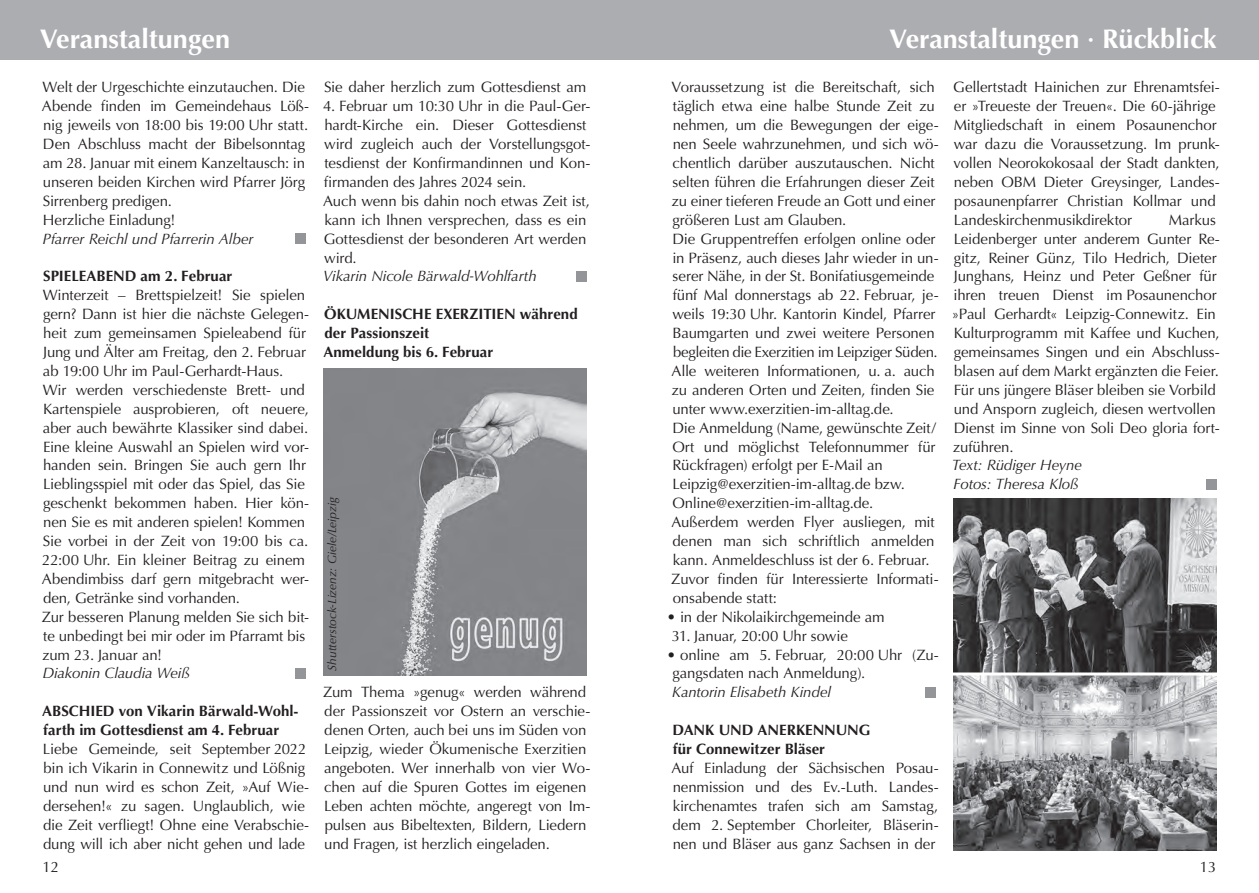
<style>
.page{position:relative;width:1259px;height:893px;background:#fff}
.page>*{position:absolute;margin:0;border:0;box-sizing:border-box;transform-origin:0 0}
.t1{font:700 27px "Optima";color:#fff}
.t2{font:15px/18.9px "Optima";letter-spacing:-.01em;color:#231f20}
.t3{font:700 15px/18.9px "Optima";color:#231f20}
.t4{font:italic 15px/18.9px "Optima";letter-spacing:-.01em;color:#231f20}
.t5{font:italic 12px "Optima";letter-spacing:-.005em;color:#231f20}
</style>
<div class="page">
<div style="left:0;top:0;width:1259px;height:60px;background:#acadb1"></div>
<div style="left:295px;top:233px;width:11px;height:11px;background:#939598"></div>
<div style="left:295px;top:668px;width:11px;height:10px;background:#939598"></div>
<div style="left:576px;top:271px;width:11px;height:10px;background:#939598"></div>
<div style="left:925px;top:687px;width:10px;height:10px;background:#939598"></div>
<div style="left:1206px;top:479px;width:10px;height:10px;background:#939598"></div>
<img style="left:324px;top:368px;width:263px;height:307px">
<img style="left:953px;top:498px;width:263px;height:352px">
<hr style="left:945px;top:672px;width:288px;height:3px;background:#fff">
<h1 class="t1" style="left:40px;top:23px;width:192px">Veranstaltungen</h1>
<h1 class="t1" style="left:889px;top:23px;width:329px">Veranstaltungen · Rückblick</h1>
<p class="t2" style="left:671px;top:78px;width:269px">Voraussetzung ist die Bereitschaft, sich täglich etwa eine halbe Stunde Zeit zu nehmen, um die Bewegungen der eige&shy;nen Seele wahrzunehmen, und sich wö&shy;chentlich darüber auszutauschen. Nicht selten führen die Erfahrungen dieser Zeit zu einer tieferen Freude an Gott und einer größeren Lust am Glauben.<br>Die Gruppentreffen erfolgen online oder in Präsenz, auch dieses Jahr wieder in un&shy;serer Nähe, in der St. Bonifatiusgemeinde fünf Mal donnerstags ab 22. Februar, je&shy;weils 19:30 Uhr. Kantorin Kindel, Pfarrer Baumgarten und zwei weitere Personen begleiten die Exerzitien im Leipziger Süden.<br>Alle weiteren Informationen, u. a. auch zu anderen Orten und Zeiten, finden Sie unter www.exerzitien-im-alltag.de.<br>Die Anmeldung (Name, gewünschte Zeit/ Ort und möglichst Telefonnummer für Rückfragen) erfolgt per E-Mail an Leipzig@exerzitien-im-alltag.de bzw.<br>Online@exerzitien-im-alltag.de.<br>Außerdem werden Flyer ausliegen, mit denen man sich schriftlich anmelden kann. Anmeldeschluss ist der 6. Februar.<br>Zuvor finden für Interessierte Informati&shy;onsabende statt:</p>
<p class="t2" style="left:667px;top:607px;width:219px">• in der Nikolaikirchgemeinde am</p>
<p class="t2" style="left:672px;top:626px;width:178px">31. Januar, 20:00 Uhr sowie</p>
<p class="t2" style="left:672px;top:645px;width:268px;text-indent:-6px">• online am 5. Februar, 20:00 Uhr (Zu&shy;gangsdaten nach Anmeldung).</p>
<p class="t4" style="left:672px;top:683px;width:161px">Kantorin Elisabeth Kindel</p>
<p class="t3" style="left:672px;top:721px;width:199px">DANK UND ANERKENNUNG für Connewitzer Bläser</p>
<p class="t2" style="left:671px;top:759px;width:269px;text-align:justify">Auf Einladung der Sächsischen Posau&shy;nenmission und des Ev.-Luth. Landes&shy;kirchenamtes trafen sich am Samstag, dem 2. September Chorleiter, Bläserin&shy;nen und Bläser aus ganz Sachsen in der</p>
<p class="t2" style="left:953px;top:78px;width:268px">Gellertstadt Hainichen zur Ehrenamtsfei&shy;er »Treueste der Treuen«. Die 60-jährige Mitgliedschaft in einem Posaunenchor war dazu die Voraussetzung. Im prunk&shy;vollen Neorokokosaal der Stadt dankten, neben OBM Dieter Greysinger, Landes&shy;posaunenpfarrer Christian Kollmar und Landeskirchenmusikdirektor</p>
<p class="t2" style="left:42px;top:78px;width:269px">Welt der Urgeschichte einzutauchen. Die Abende finden im Gemeindehaus Löß&shy;nig jeweils von 18:00 bis 19:00 Uhr statt.<br>Den Abschluss macht der Bibelsonntag am 28. Januar mit einem Kanzeltausch: in unseren beiden Kirchen wird Pfarrer Jörg Sirrenberg predigen.<br>Herzliche Einladung!</p>
<p class="t4" style="left:43px;top:229px;width:212px">Pfarrer Reichl und Pfarrerin Alber</p>
<p class="t3" style="left:43px;top:267px;width:191px">SPIELEABEND am 2. Februar</p>
<p class="t2" style="left:42px;top:286px;width:269px">Winterzeit – Brettspielzeit! Sie spielen gern? Dann ist hier die nächste Gelegen&shy;heit zum gemeinsamen Spieleabend für Jung und Älter am Freitag, den 2. Februar ab 19:00 Uhr im Paul-Gerhardt-Haus.<br>Wir werden verschiedenste Brett- und Kartenspiele ausprobieren, oft neuere, aber auch bewährte Klassiker sind dabei.<br>Eine kleine Auswahl an Spielen wird vor&shy;handen sein. Bringen Sie auch gern Ihr Lieblingsspiel mit oder das Spiel, das Sie geschenkt bekommen haben. Hier kön&shy;nen Sie es mit anderen spielen! Kommen Sie vorbei in der Zeit von 19:00 bis ca.<br>22:00 Uhr. Ein kleiner Beitrag zu einem Abendimbiss darf gern mitgebracht wer&shy;den, Getränke sind vorhanden.<br>Zur besseren Planung melden Sie sich bit&shy;te unbedingt bei mir oder im Pfarramt bis zum 23. Januar an!</p>
<p class="t4" style="left:42px;top:664px;width:149px">Diakonin Claudia Weiß</p>
<p class="t3" style="left:42px;top:702px;width:258px">ABSCHIED von Vikarin Bärwald-Wohl&shy;farth im Gottesdienst am 4. Februar</p>
<p class="t2" style="left:43px;top:740px;width:268px">Liebe Gemeinde, seit September 2022 bin ich Vikarin in Connewitz und Lößnig und nun wird es schon Zeit, »Auf Wie&shy;dersehen!« zu sagen. Unglaublich, wie die Zeit verfliegt! Ohne eine Verabschie&shy;dung will ich aber nicht gehen und lade</p>
<p class="t2" style="left:324px;top:78px;width:264px">Sie daher herzlich zum Gottesdienst am</p>
<p class="t2" style="left:323px;top:97px;width:269px">4. Februar um 10:30 Uhr in die Paul-Ger&shy;hardt-Kirche ein. Dieser Gottesdienst wird zugleich auch der Vorstellungsgot&shy;tesdienst der Konfirmandinnen und Kon&shy;firmanden des Jahres 2024 sein.<br>Auch wenn bis dahin noch etwas Zeit ist, kann ich Ihnen versprechen, dass es ein Gottesdienst der besonderen Art werden wird.</p>
<p class="t4" style="left:323px;top:267px;width:215px">Vikarin Nicole Bärwald-Wohlfarth</p>
<p class="t3" style="left:323px;top:305px;width:256px">ÖKUMENISCHE EXERZITIEN während der Passionszeit<br>Anmeldung bis 6. Februar</p>
<p class="t2" style="left:952px;top:210px;width:269px;text-indent:217px">Markus Leidenberger unter anderem Gunter Re&shy;gitz, Reiner Günz, Tilo Hedrich, Dieter Junghans, Heinz und Peter Geßner für ihren treuen Dienst im Posaunenchor »Paul Gerhardt« Leipzig-Connewitz. Ein Kulturprogramm mit Kaffee und Kuchen, gemeinsames Singen und ein Abschluss&shy;blasen auf dem Markt ergänzten die Feier.<br>Für uns jüngere Bläser bleiben sie Vorbild und Ansporn zugleich, diesen wertvollen Dienst im Sinne von Soli Deo gloria fort&shy;zuführen.</p>
<p class="t4" style="left:952px;top:456px;width:132px">Text: Rüdiger Heyne<br>Fotos: Theresa Kloß</p>
<p class="t5" style="left:325px;top:670px;width:175px;rotate:-90deg">Shutterstock-Lizenz: Giele/Leipzig</p>
<p class="t2" style="left:323px;top:683px;width:269px">Zum Thema »genug« werden während der Passionszeit vor Ostern an verschie&shy;denen Orten, auch bei uns im Süden von Leipzig, wieder Ökumenische Exerzitien angeboten. Wer innerhalb von vier Wo&shy;chen auf die Spuren Gottes im eigenen Leben achten möchte, angeregt von Im&shy;pulsen aus Bibeltexten, Bildern, Liedern und Fragen, ist herzlich eingeladen.</p>
<p class="t2" style="left:43px;top:857px;width:18px">12</p>
<p class="t2" style="left:1199px;top:857px;width:18px">13</p>
</div>
